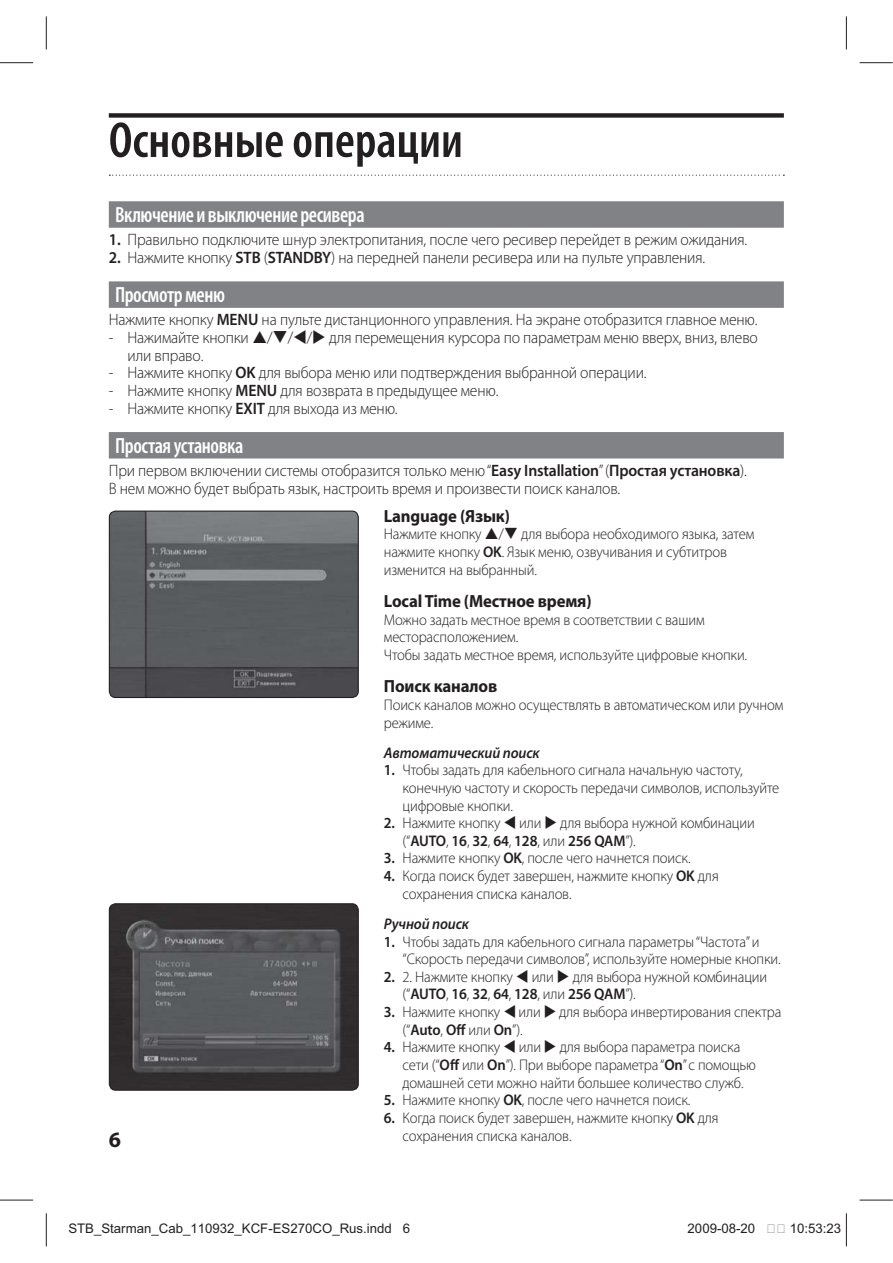
<style>
.page{position:relative;width:893px;height:1263px;background:#fff}
.page>*{position:absolute;margin:0;border:0;box-sizing:border-box;transform-origin:0 0}
.t1{font:600 condensed 50.7px "Myriad Pro";color:#231f20}
.t2{font:600 condensed 22.05px "Myriad Pro";letter-spacing:-.02em;color:#fff;scale:.95 1}
.t3{font:700 22.05px "Myriad Pro";color:#231f20}
.t4{font:700 17.7px "Myriad Pro";letter-spacing:-.01em;color:#231f20;scale:.95 1}
.t5{font:300 16.5px/17.7px "Myriad Pro";letter-spacing:-.01em;color:#231f20;scale:.95 1}
.t6{font:300 15.45px/17.7px "Myriad Pro";letter-spacing:-.01em;color:#231f20;scale:.95 1}
.t7{font:italic 600 15.45px "Myriad Pro";letter-spacing:-.01em;color:#231f20;scale:.95 1}
.t8{font:13.2px "Helvetica";color:#231f20}
.s1{font-weight:600}
</style>
<div class="page">
<svg style="left:109px;top:175px;width:675px;height:1px"></svg>
<div style="left:109px;top:113px;width:675px;height:5px;background:#231f20"></div>
<div style="left:109px;top:201px;width:675px;height:27px;background:#808285"></div>
<div style="left:109px;top:281px;width:675px;height:27px;background:#808285"></div>
<div style="left:109px;top:432px;width:675px;height:27px;background:#808285"></div>
<img style="left:109px;top:904px;width:249px;height:186px;border-radius:6px">
<div style="left:109px;top:903px;width:250px;height:188px;border:1px solid #231f20;border-radius:6px"></div>
<img style="left:109px;top:511px;width:249px;height:187px;border-radius:6px">
<div style="left:109px;top:511px;width:250px;height:187px;border:1px solid #231f20;border-radius:6px"></div>
<hr style="left:0;top:62px;width:33px;height:1px;background:#231f20">
<hr style="left:859px;top:62px;width:34px;height:1px;background:#231f20">
<hr style="left:0;top:1200px;width:33px;height:1px;background:#231f20">
<hr style="left:859px;top:1200px;width:34px;height:1px;background:#231f20">
<hr style="left:46px;top:16px;width:1px;height:33px;background:#231f20">
<hr style="left:46px;top:1213px;width:1px;height:33px;background:#231f20">
<hr style="left:846px;top:16px;width:1px;height:33px;background:#231f20">
<hr style="left:846px;top:1213px;width:1px;height:33px;background:#231f20">
<h1 class="t1" style="left:109px;top:110px;width:356px">Основные операции</h1>
<h2 class="t2" style="left:115px;top:202px;width:264px">Включение и выключение ресивера</h2>
<p class="t5" style="left:109px;top:231px;width:673px"><span class="s1">1.</span> Правильно подключите шнур электропитания, после чего ресивер перейдет в режим ожидания.</p>
<p class="t5" style="left:109px;top:248px;width:629px"><span class="s1">2.</span> Нажмите кнопку <span class="s1">STB</span> (<span class="s1">STANDBY</span>) на передней панели ресивера или на пульте управления.</p>
<h2 class="t2" style="left:115px;top:282px;width:117px">Просмотр меню</h2>
<p class="t5" style="left:109px;top:311px;width:684px">Нажмите кнопку <span class="s1">MENU</span> на пульте дистанционного управления. На экране отобразится главное меню.</p>
<p class="t5" style="left:128px;top:329px;width:665px;text-indent:-19px">- Нажимайте кнопки / / / для перемещения курсора по параметрам меню вверх, вниз, влево или вправо.</p>
<p class="t5" style="left:109px;top:364px;width:568px">- Нажмите кнопку <span class="s1">OK</span> для выбора меню или подтверждения выбранной операции.</p>
<p class="t5" style="left:109px;top:382px;width:412px">- Нажмите кнопку <span class="s1">MENU</span> для возврата в предыдущее меню.</p>
<p class="t5" style="left:109px;top:399px;width:306px">- Нажмите кнопку <span class="s1">EXIT</span> для выхода из меню.</p>
<h2 class="t2" style="left:115px;top:433px;width:137px">Простая установка</h2>
<p class="t5" style="left:109px;top:462px;width:673px">При первом включении системы отобразится только меню “<span class="s1">Easy Installation</span>” (<span class="s1">Простая установка</span>).<br>В нем можно будет выбрать язык, настроить время и произвести поиск каналов.</p>
<p class="t4" style="left:384px;top:509px;width:134px">Language (Язык)</p>
<p class="t6" style="left:384px;top:525px;width:391px">Нажмите кнопку / для выбора необходимого языка, затем нажмите кнопку <span class="s1">OK</span>. Язык меню, озвучивания и субтитров изменится на выбранный.</p>
<p class="t4" style="left:384px;top:594px;width:220px">Local Time (Местное время)</p>
<p class="t6" style="left:384px;top:610px;width:384px">Можно задать местное время в соответствии с вашим месторасположением.<br>Чтобы задать местное время, используйте цифровые кнопки.</p>
<p class="t4" style="left:384px;top:679px;width:121px">Поиск каналов</p>
<p class="t6" style="left:384px;top:696px;width:422px">Поиск каналов можно осуществлять в автоматическом или ручном режиме.</p>
<p class="t7" style="left:384px;top:743px;width:165px">Автоматический поиск</p>
<p class="t6" style="left:403px;top:761px;width:398px;text-indent:-19px"><span class="s1">1.</span> Чтобы задать для кабельного сигнала начальную частоту, конечную частоту и скорость передачи символов, используйте цифровые кнопки.</p>
<p class="t6" style="left:403px;top:814px;width:372px;text-indent:-19px"><span class="s1">2.</span> Нажмите кнопку или для выбора нужной комбинации (“<span class="s1">AUTO</span>, <span class="s1">16</span>, <span class="s1">32</span>, <span class="s1">64</span>, <span class="s1">128</span>, или <span class="s1">256 QAM</span>”).</p>
<p class="t6" style="left:384px;top:849px;width:324px"><span class="s1">3.</span> Нажмите кнопку <span class="s1">OK</span>, после чего начнется поиск.</p>
<p class="t6" style="left:403px;top:867px;width:334px;text-indent:-19px"><span class="s1">4.</span> Когда поиск будет завершен, нажмите кнопку <span class="s1">OK</span> для сохранения списка каналов.</p>
<p class="t7" style="left:384px;top:915px;width:91px">Ручной поиск</p>
<p class="t6" style="left:403px;top:932px;width:399px;text-indent:-19px"><span class="s1">1.</span> Чтобы задать для кабельного сигнала параметры “Частота” и “Скорость передачи символов”, используйте номерные кнопки.</p>
<p class="t6" style="left:402px;top:968px;width:385px;text-indent:-19px"><span class="s1">2.</span> 2. Нажмите кнопку или для выбора нужной комбинации (“<span class="s1">AUTO</span>, <span class="s1">16</span>, <span class="s1">32</span>, <span class="s1">64</span>, <span class="s1">128</span>, или <span class="s1">256 QAM</span>”).</p>
<p class="t6" style="left:402px;top:1003px;width:400px;text-indent:-19px"><span class="s1">3.</span> Нажмите кнопку или для выбора инвертирования спектра (“<span class="s1">Auto</span>, <span class="s1">Off</span> или <span class="s1">On</span>”).</p>
<p class="t6" style="left:402px;top:1038px;width:373px;text-indent:-19px"><span class="s1">4.</span> Нажмите кнопку или для выбора параметра поиска сети (“<span class="s1">Off</span> или <span class="s1">On</span>”). При выборе параметра “<span class="s1">On</span>” с помощью домашней сети можно найти большее количество служб.</p>
<p class="t6" style="left:384px;top:1091px;width:324px"><span class="s1">5.</span> Нажмите кнопку <span class="s1">OK</span>, после чего начнется поиск.</p>
<p class="t6" style="left:402px;top:1109px;width:334px;text-indent:-19px"><span class="s1">6.</span> Когда поиск будет завершен, нажмите кнопку <span class="s1">OK</span> для сохранения списка каналов.</p>
<h2 class="t3" style="left:109px;top:1131px;width:14px">6</h2>
<p class="t8" style="left:68px;top:1224px;width:343px">STB_Starman_Cab_110932_KCF-ES270CO_Rus.indd 6</p>
<p class="t8" style="left:687px;top:1224px;width:69px">2009-08-20</p>
<p class="t8" style="left:790px;top:1224px;width:53px">10:53:23</p>
</div>
